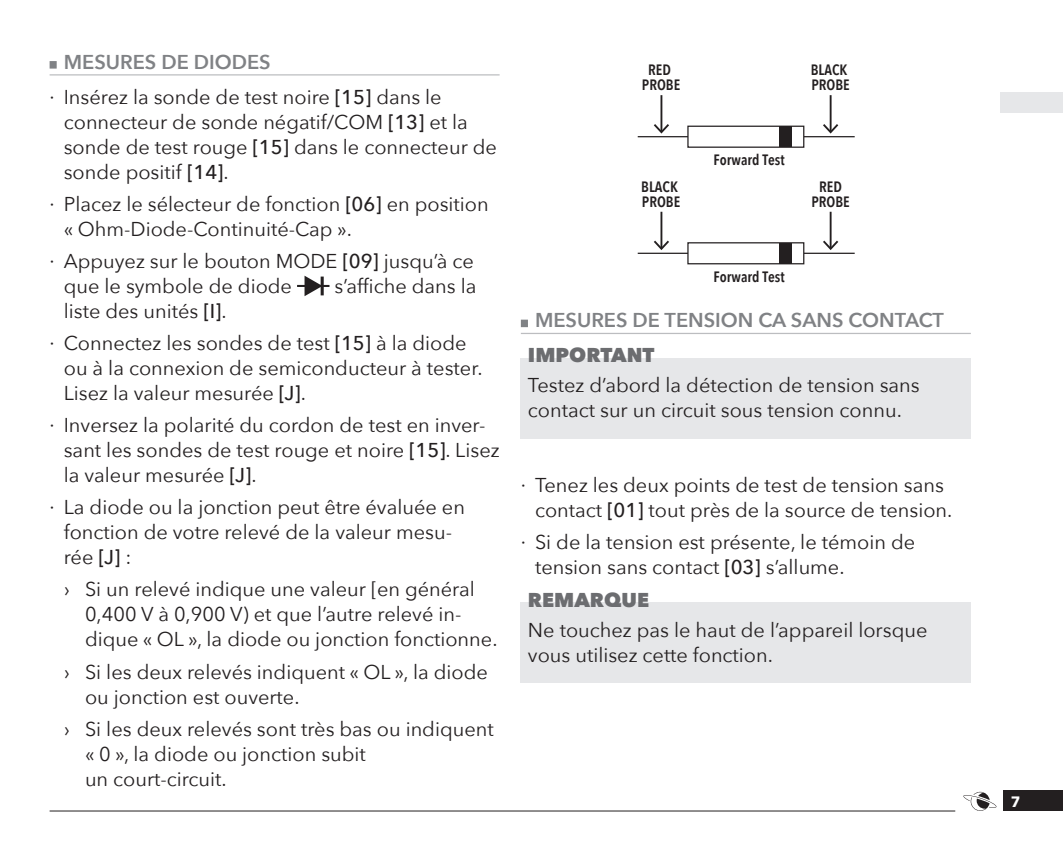
<style>
.page{position:relative;width:1063px;height:851px;background:#fff}
.page>*{position:absolute;margin:0;border:0;box-sizing:border-box;transform-origin:0 0}
.TEKST_-_NOTE_IMPORTANT{font:20px/25px "Avenir Next";color:#231f20}
.TITLE_-_NIV2{font:600 20px "Avenir Next";color:#808285}
.TITLE_-_NOTE_IMPORTANT{font:800 20px "Avenir Next";color:#6c6d70}
.t1{font:600 15px/15px "Avenir Next Condensed";color:#231f20;text-align:center}
.t2{font:700 15px "Avenir Next";color:#fff}
.s1{font-weight:500}
</style>
<div class="page">
<div style="left:1004px;top:790px;width:59px;height:20px;background:#231f20"></div>
<svg style="left:963px;top:791px;width:34px;height:19px"></svg>
<hr style="left:50px;top:810px;width:905px;height:1px;background:#231f20">
<div style="left:1001px;top:92px;width:62px;height:21px;background:#e6e7e9"></div>
<div style="left:50px;top:61px;width:7px;height:8px;background:#808285"></div>
<hr style="left:50px;top:74px;width:450px;height:1px;background:#bcbdc0">
<svg style="left:297px;top:275px;width:32px;height:21px"></svg>
<div style="left:521px;top:319px;width:7px;height:8px;background:#808285"></div>
<hr style="left:521px;top:333px;width:450px;height:1px;background:#bcbdc0">
<div style="left:521px;top:358px;width:450px;height:80px;background:#e6e7e9"></div>
<div style="left:521px;top:602px;width:450px;height:81px;background:#e6e7e9"></div>
<hr style="left:638px;top:136px;width:217px;height:1px;background:#231f20">
<div style="left:688px;top:126px;width:116px;height:21px;background:#fff"></div>
<div style="left:687px;top:126px;width:117px;height:22px;border:1px solid #231f20"></div>
<div style="left:780px;top:126px;width:12px;height:21px;background:#231f20"></div>
<hr style="left:661px;top:95px;width:1px;height:36px;background:#231f20">
<svg style="left:654px;top:124px;width:15px;height:9px"></svg>
<hr style="left:830px;top:95px;width:2px;height:36px;background:#231f20">
<svg style="left:823px;top:124px;width:15px;height:9px"></svg>
<hr style="left:638px;top:252px;width:217px;height:2px;background:#231f20">
<div style="left:688px;top:243px;width:116px;height:21px;background:#fff"></div>
<div style="left:687px;top:242px;width:117px;height:22px;border:1px solid #231f20"></div>
<div style="left:780px;top:243px;width:12px;height:21px;background:#231f20"></div>
<hr style="left:661px;top:212px;width:1px;height:36px;background:#231f20">
<svg style="left:654px;top:240px;width:15px;height:10px"></svg>
<hr style="left:830px;top:212px;width:2px;height:36px;background:#231f20">
<svg style="left:823px;top:240px;width:15px;height:10px"></svg>
<p class="TITLE_-_NIV2" style="left:64px;top:45px;width:208px">MESURES DE DIODES</p>
<p class="TEKST_-_NOTE_IMPORTANT" style="left:64px;top:83px;width:435px;text-indent:-14px">· Insérez la sonde de test noire <span class="s1">[15]</span> dans le connecteur de sonde négatif/COM <span class="s1">[13]</span> et la sonde de test rouge <span class="s1">[15]</span> dans le connecteur de sonde positif <span class="s1">[14]</span>.</p>
<p class="TEKST_-_NOTE_IMPORTANT" style="left:64px;top:190px;width:427px;text-indent:-14px">· Placez le sélecteur de fonction <span class="s1">[06]</span> en position « Ohm-Diode-Continuité-Cap ».</p>
<p class="TEKST_-_NOTE_IMPORTANT" style="left:64px;top:247px;width:412px;text-indent:-14px">· Appuyez sur le bouton MODE <span class="s1">[09]</span> jusqu’à ce que le symbole de diode</p>
<p class="TEKST_-_NOTE_IMPORTANT" style="left:334px;top:272px;width:143px">s’affiche dans la</p>
<p class="TEKST_-_NOTE_IMPORTANT" style="left:64px;top:297px;width:164px">liste des unités <span class="s1">[I]</span>.</p>
<p class="TEKST_-_NOTE_IMPORTANT" style="left:64px;top:329px;width:421px;text-indent:-14px">· Connectez les sondes de test <span class="s1">[15]</span> à la diode ou à la connexion de semiconducteur à tester.<br>Lisez la valeur mesurée <span class="s1">[J]</span>.</p>
<p class="TEKST_-_NOTE_IMPORTANT" style="left:64px;top:411px;width:437px;text-indent:-14px">· Inversez la polarité du cordon de test en inver&shy;sant les sondes de test rouge et noire <span class="s1">[15]</span>. Lisez la valeur mesurée <span class="s1">[J]</span>.</p>
<p class="TEKST_-_NOTE_IMPORTANT" style="left:64px;top:494px;width:403px;text-indent:-14px">· La diode ou la jonction peut être évaluée en fonction de votre relevé de la valeur mesu&shy;rée <span class="s1">[J]</span> :</p>
<p class="TEKST_-_NOTE_IMPORTANT" style="left:85px;top:576px;width:414px;text-indent:-21px">› Si un relevé indique une valeur [en général<br>0,400 V à 0,900 V) et que l’autre relevé in&shy;dique « OL », la diode ou jonction fonctionne.</p>
<p class="TEKST_-_NOTE_IMPORTANT" style="left:85px;top:658px;width:404px;text-indent:-21px">› Si les deux relevés indiquent « OL », la diode ou jonction est ouverte.</p>
<p class="TEKST_-_NOTE_IMPORTANT" style="left:85px;top:715px;width:410px;text-indent:-21px">› Si les deux relevés sont très bas ou indiquent « 0 », la diode ou jonction subit<br>un court-circuit.</p>
<p class="t1" style="left:642px;top:62px;width:40px">RED<br>PROBE</p>
<p class="t1" style="left:641px;top:179px;width:40px;text-align:left">BLACK<br>PROBE</p>
<p class="t1" style="left:714px;top:152px;width:73px">Forward Test</p>
<p class="t1" style="left:714px;top:269px;width:73px">Forward Test</p>
<p class="t1" style="left:811px;top:62px;width:40px;text-align:left">BLACK<br>PROBE</p>
<p class="t1" style="left:811px;top:179px;width:40px">RED<br>PROBE</p>
<p class="TITLE_-_NIV2" style="left:535px;top:303px;width:410px">MESURES DE TENSION CA SANS CONTACT</p>
<p class="TITLE_-_NOTE_IMPORTANT" style="left:528px;top:342px;width:128px">IMPORTANT</p>
<p class="TEKST_-_NOTE_IMPORTANT" style="left:528px;top:371px;width:393px">Testez d’abord la détection de tension sans contact sur un circuit sous tension connu.</p>
<p class="TEKST_-_NOTE_IMPORTANT" style="left:535px;top:472px;width:419px;text-indent:-14px">· Tenez les deux points de test de tension sans contact <span class="s1">[01]</span> tout près de la source de tension.</p>
<p class="TEKST_-_NOTE_IMPORTANT" style="left:535px;top:529px;width:382px;text-indent:-14px">· Si de la tension est présente, le témoin de tension sans contact <span class="s1">[03]</span> s’allume.</p>
<p class="TITLE_-_NOTE_IMPORTANT" style="left:528px;top:587px;width:123px">REMARQUE</p>
<p class="TEKST_-_NOTE_IMPORTANT" style="left:528px;top:616px;width:401px">Ne touchez pas le haut de l’appareil lorsque vous utilisez cette fonction.</p>
<p class="t2" style="left:1011px;top:788px;width:11px">7</p>
</div>
